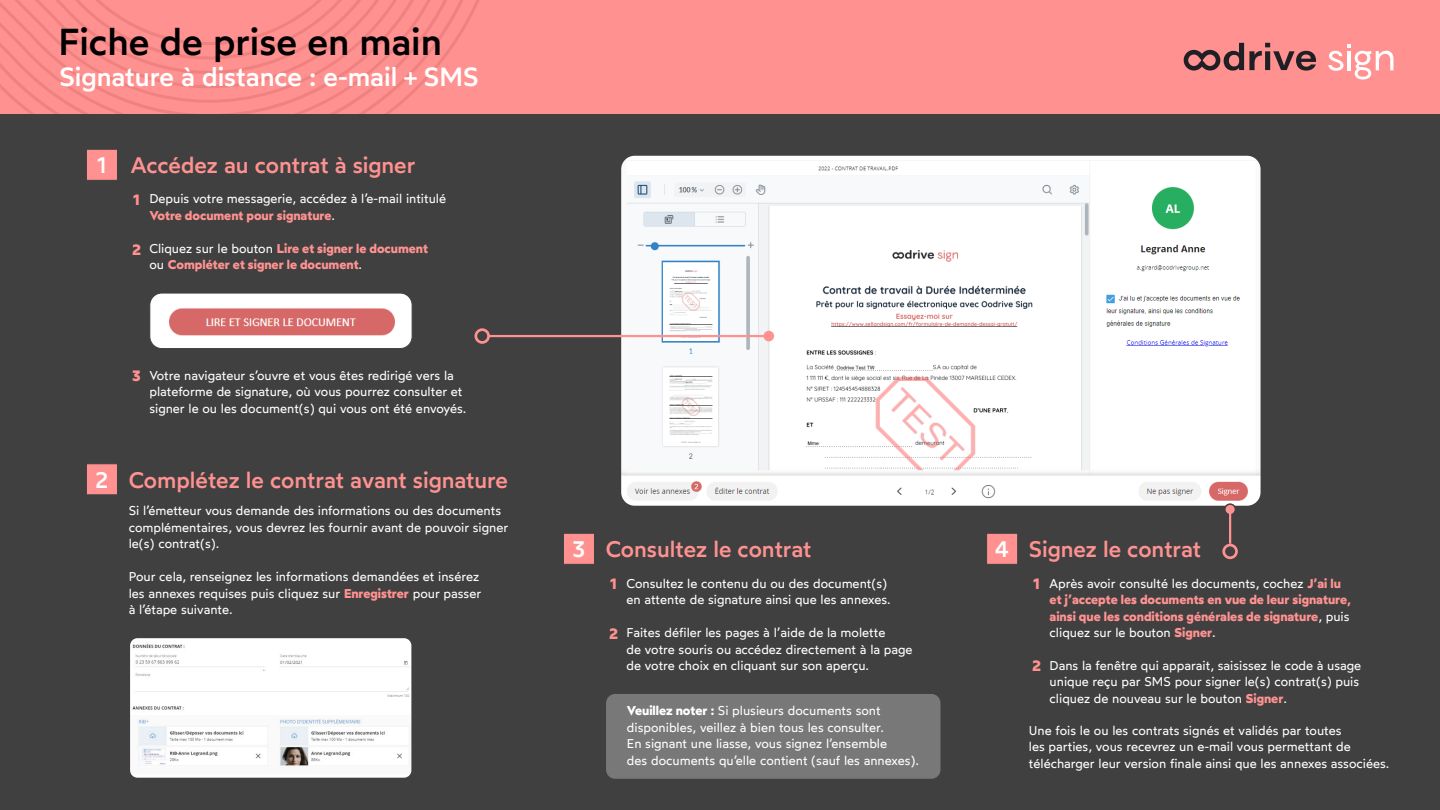
<style>
.page{position:relative;width:1440px;height:810px;background:#fff}
.page>*{position:absolute;margin:0;border:0;box-sizing:border-box;transform-origin:0 0}
.t1{font:500 37.5px "Wotfard";color:#000}
.Titre_H2{font:500 26.25px "Wotfard";color:#fff}
.Titre_H2-2{font:500 22.5px "Wotfard";color:#ff9291}
.Titre_H2-3{font:500 22.5px "Wotfard";color:#fff}
.Titre_H2-4{font:700 15px "Wotfard";color:#ff9291}
.Titre_H2-5{font:12.75px/16.5px "Wotfard";color:#fff}
.Emphase{font:700 12.75px/16.5px "Wotfard";color:#ff9291}
.Titre_H2-6{font:700 12.75px/16.5px "Wotfard";color:#ff9291}
.s1{font-weight:700;color:#ff9291}
.s2{font-weight:400;color:#fff}
.s3{font-weight:700}
</style>
<div class="page">
<div style="left:0;top:0;width:1440px;height:114px;background:#ff9291"></div>
<svg style="left:22px;top:0;width:425px;height:114px"></svg>
<svg style="left:0;top:0;width:432px;height:107px"></svg>
<svg style="left:1184px;top:43px;width:132px;height:28px"></svg>
<svg style="left:1328px;top:44px;width:66px;height:36px"></svg>
<div style="left:0;top:114px;width:1440px;height:696px;background:#404040"></div>
<img style="left:621px;top:156px;width:640px;height:350px">
<div style="left:86px;top:149px;width:32px;height:32px;background:#ff9291;border:1px solid #404040"></div>
<div style="left:86px;top:464px;width:32px;height:31px;background:#ff9291;border:1px solid #404040"></div>
<div style="left:563px;top:533px;width:32px;height:32px;background:#ff9291;border:1px solid #404040"></div>
<div style="left:986px;top:533px;width:32px;height:32px;background:#ff9291;border:1px solid #404040"></div>
<div style="left:150px;top:293px;width:262px;height:56px;background:#fff;border-radius:12px"></div>
<div style="left:149px;top:293px;width:263px;height:56px;border:1px solid #404040;border-radius:12px"></div>
<div style="left:606px;top:694px;width:335px;height:85px;background:#787878;border-radius:9px"></div>
<img style="left:169px;top:308px;width:226px;height:28px">
<img style="left:130px;top:638px;width:281px;height:140px">
<div style="left:1225px;top:504px;width:10px;height:11px;background:#ff9291;border-radius:50%"></div>
<div style="left:1224px;top:503px;width:12px;height:12px;border:2px solid #404040;border-radius:50%"></div>
<div style="left:763px;top:331px;width:11px;height:10px;background:#ff9291;border-radius:50%"></div>
<div style="left:475px;top:328px;width:15px;height:16px;border:3px solid #ff9291;border-radius:50%"></div>
<div style="left:1222px;top:544px;width:16px;height:15px;border:3px solid #ff9291;border-radius:50%"></div>
<hr style="left:487px;top:335px;width:282px;height:2px;background:#ff9291">
<hr style="left:1229px;top:511px;width:2px;height:33px;background:#ff9291">
<h1 class="t1" style="left:58px;top:18px;width:385px">Fiche de prise en main</h1>
<p class="Titre_H2" style="left:60px;top:60px;width:421px">Signature à distance : e-mail + SMS</p>
<p class="Titre_H2-3" style="left:96px;top:151px;width:12px">1</p>
<p class="Titre_H2-2" style="left:131px;top:151px;width:286px">Accédez au contrat à signer</p>
<p class="Titre_H2-4" style="left:133px;top:190px;width:9px">1</p>
<p class="Titre_H2-4" style="left:132px;top:240px;width:11px">2</p>
<p class="Titre_H2-5" style="left:149px;top:190px;width:298px">Depuis votre messagerie, accédez à l’e-mail intitulé<br><span class="s1">Votre document pour signature</span>.</p>
<p class="Titre_H2-6" style="left:149px;top:240px;width:280px"><span class="s2">Cliquez sur le bouton</span> Lire et signer le document <span class="s2">ou</span> Compléter et signer le document<span class="s2">.</span></p>
<p class="Titre_H2-4" style="left:132px;top:366px;width:11px">3</p>
<p class="Titre_H2-5" style="left:149px;top:367px;width:319px">Votre navigateur s’ouvre et vous êtes redirigé vers la plateforme de signature, où vous pourrez consulter et signer le ou les document(s) qui vous ont été envoyés.</p>
<p class="Titre_H2-3" style="left:95px;top:466px;width:15px">2</p>
<p class="Titre_H2-2" style="left:129px;top:466px;width:381px">Complétez le contrat avant signature</p>
<p class="Titre_H2-5" style="left:129px;top:502px;width:381px">Si l’émetteur vous demande des informations ou des documents complémentaires, vous devrez les fournir avant de pouvoir signer le(s) contrat(s).</p>
<p class="Titre_H2-5" style="left:129px;top:568px;width:352px">Pour cela, renseignez les informations demandées et insérez</p>
<p class="Titre_H2-5" style="left:129px;top:585px;width:354px">les annexes requises puis cliquez sur <span class="s1">Enregistrer</span> pour passer</p>
<p class="Titre_H2-5" style="left:129px;top:601px;width:106px">à l’étape suivante.</p>
<p class="Titre_H2-2" style="left:606px;top:535px;width:207px">Consultez le contrat</p>
<p class="Titre_H2-2" style="left:1029px;top:535px;width:174px">Signez le contrat</p>
<p class="Titre_H2-3" style="left:572px;top:535px;width:15px">3</p>
<p class="Titre_H2-3" style="left:994px;top:535px;width:16px">4</p>
<p class="Emphase" style="left:1050px;top:575px;width:303px"><span class="s2">Après avoir consulté les documents, cochez</span> J’ai lu et j’accepte les documents en vue de leur signature, ainsi que les conditions générales de signature<span class="s2">, puis cliquez sur le bouton</span> Signer<span class="s2">.</span></p>
<p class="Titre_H2-5" style="left:626px;top:575px;width:262px">Consultez le contenu du ou des document(s)</p>
<p class="Titre_H2-5" style="left:626px;top:591px;width:266px">en attente de signature ainsi que les annexes.</p>
<p class="Titre_H2-4" style="left:610px;top:574px;width:9px">1</p>
<p class="Titre_H2-4" style="left:1033px;top:574px;width:9px">1</p>
<p class="Titre_H2-5" style="left:626px;top:624px;width:260px">Faites défiler les pages à l’aide de la molette</p>
<p class="Titre_H2-5" style="left:626px;top:641px;width:287px">de votre souris ou accédez directement à la page de votre choix en cliquant sur son aperçu.</p>
<p class="Titre_H2-4" style="left:609px;top:624px;width:11px">2</p>
<p class="Titre_H2-5" style="left:1050px;top:657px;width:313px">Dans la fenêtre qui apparait, saisissez le code à usage unique reçu par SMS pour signer le(s) contrat(s) puis cliquez de nouveau sur le bouton <span class="s1">Signer</span>.</p>
<p class="Titre_H2-5" style="left:1029px;top:722px;width:362px">Une fois le ou les contrats signés et validés par toutes<br>les parties, vous recevrez un e-mail vous permettant de télécharger leur version finale ainsi que les annexes associées.</p>
<p class="Titre_H2-4" style="left:1032px;top:656px;width:11px">2</p>
<p class="Titre_H2-5" style="left:627px;top:702px;width:259px"><span class="s3">Veuillez noter :</span> Si plusieurs documents sont disponibles, veillez à bien tous les consulter.</p>
<p class="Titre_H2-5" style="left:627px;top:735px;width:262px">En signant une liasse, vous signez l’ensemble</p>
<p class="Titre_H2-5" style="left:627px;top:752px;width:294px">des documents qu’elle contient (sauf les annexes).</p>
</div>
